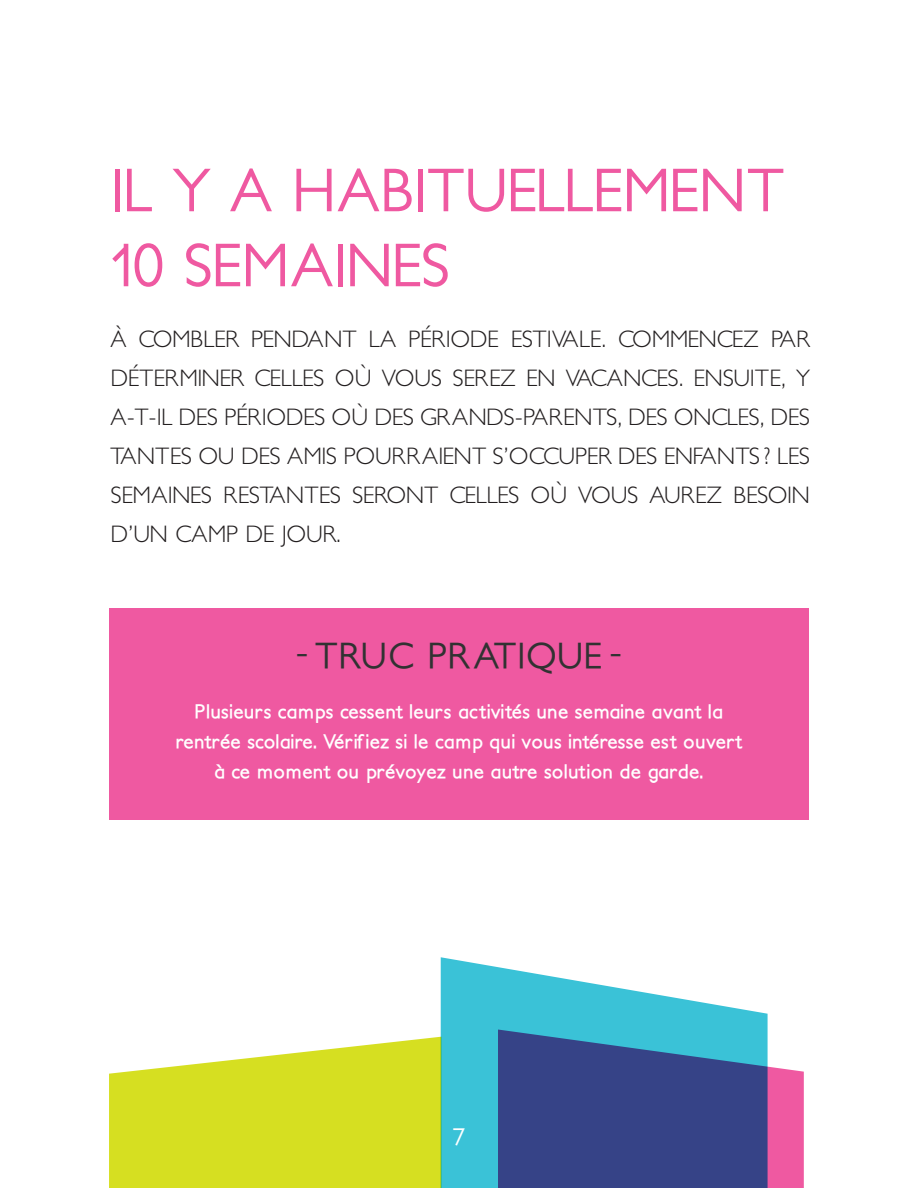
<style>
.page{position:relative;width:918px;height:1188px;background:#fff}
.page>*{position:absolute;margin:0;border:0;box-sizing:border-box;transform-origin:0 0}
.t1{font:500 60px/75px "Petita";letter-spacing:-.015em;color:#ef59a1}
.t2{font:500 36.3px "Petita";letter-spacing:.01em;color:#313232}
.t3{font:300 24px/39px "Petita";letter-spacing:-.015em;color:#231f20;text-align:justify}
.t4{font:500 24px "Petita";color:#fff}
.t5{font:700 19.5px/30px "Petita";letter-spacing:.015em;color:#fff;text-align:center}
</style>
<div class="page">
<div style="left:109px;top:608px;width:700px;height:212px;background:#ef59a1"></div>
<svg style="left:109px;top:1037px;width:332px;height:151px;background:#dae23c"></svg>
<svg style="left:441px;top:957px;width:327px;height:231px;fill:#3ac2d7"></svg>
<svg style="left:498px;top:1030px;width:306px;height:158px;background:#4c5794"></svg>
<h1 class="t1" style="left:111px;top:154px;width:675px">IL Y A HABITUELLEMENT<br>10 SEMAINES</h1>
<p class="t3" style="left:111px;top:320px;width:701px">À COMBLER PENDANT LA PÉRIODE ESTIVALE. COMMENCEZ PAR DÉTERMINER CELLES OÙ VOUS SEREZ EN VACANCES. ENSUITE, Y A-T-IL DES PÉRIODES OÙ DES GRANDS-PARENTS, DES ONCLES, DES TANTES OU DES AMIS POURRAIENT S’OCCUPER DES ENFANTS ? LES SEMAINES RESTANTES SERONT CELLES OÙ VOUS AUREZ BESOIN D’UN CAMP DE JOUR.</p>
<h2 class="t2" style="left:296px;top:634px;width:327px">- TRUC PRATIQUE -</h2>
<p class="t5" style="left:176px;top:697px;width:568px">Plusieurs camps cessent leurs activités une semaine avant la rentrée scolaire. Vérifiez si le camp qui vous intéresse est ouvert à ce moment ou prévoyez une autre solution de garde.</p>
<p class="t4" style="left:453px;top:1122px;width:14px">7</p>
</div>
